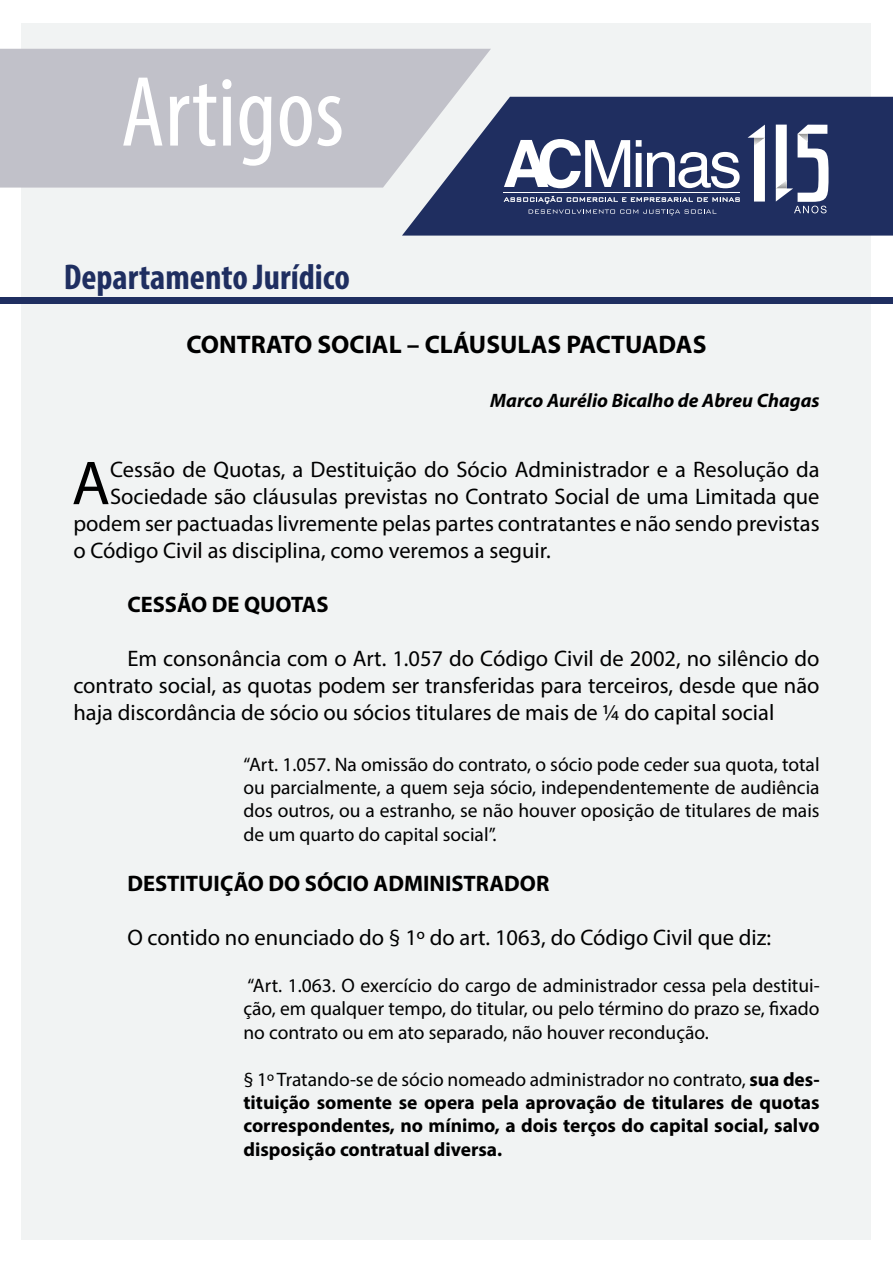
<style>
.page{position:relative;width:893px;height:1263px;background:#fff}
.page>*{position:absolute;margin:0;border:0;box-sizing:border-box;transform-origin:0 0}
.t1{font:condensed 100.8px "Myriad Pro";color:#fff}
.t2{font:62.55px "Myriad Pro";color:#000}
.t3{font:700 condensed 36px "Myriad Pro";color:#1f2e60}
.t4{font:700 25.5px "Myriad Pro";color:#000}
.t5{font:22.5px/27px "Myriad Pro";color:#000;text-align:justify}
.t6{font:700 22.5px "Myriad Pro";color:#000}
.t7{font:19.5px/23.4px "Myriad Pro";color:#000;text-align:justify}
.t8{font:700 19.5px/23.4px "Myriad Pro";color:#000;text-align:justify}
.t9{font:italic 700 19.5px "Myriad Pro";color:#000}
.s1{font-weight:400}
</style>
<div class="page">
<div style="left:22px;top:23px;width:849px;height:1217px;background:#f1f3f3"></div>
<div style="left:0;top:49px;width:491px;height:139px;background:#c1c1c9"></div>
<svg style="left:402px;top:97px;width:491px;height:139px;background:#404d77"></svg>
<svg style="left:504px;top:196px;width:236px;height:19px;background:#424f79"></svg>
<svg style="left:504px;top:139px;width:126px;height:49px"></svg>
<svg style="left:636px;top:140px;width:104px;height:48px"></svg>
<hr style="left:504px;top:192px;width:236px;height:1px;background:#fff">
<svg style="left:748px;top:125px;width:17px;height:77px"></svg>
<div style="left:0;top:298px;width:893px;height:6px;background:#1f2e60"></div>
<img style="left:754px;top:138px;width:22px;height:50px">
<svg style="left:776px;top:125px;width:52px;height:88px"></svg>
<h1 class="t1" style="left:121px;top:51px;width:225px">Artigos</h1>
<h3 class="t3" style="left:64px;top:254px;width:288px">Departamento Jurídico</h3>
<p class="t4" style="left:187px;top:328px;width:521px">CONTRATO SOCIAL – CLÁUSULAS PACTUADAS</p>
<p class="t9" style="left:490px;top:388px;width:331px">Marco Aurélio Bicalho de Abreu Chagas</p>
<h2 class="t2" style="left:72px;top:445px;width:40px">A</h2>
<p class="t5" style="left:110px;top:456px;width:711px">Cessão de Quotas, a Destituição do Sócio Administrador e a Resolução da</p>
<p class="t5" style="left:110px;top:483px;width:711px">Sociedade são cláusulas previstas no Contrato Social de uma Limitada que</p>
<p class="t5" style="left:73px;top:510px;width:748px">podem ser pactuadas livremente pelas partes contratantes e não sendo previstas</p>
<p class="t5" style="left:73px;top:537px;width:479px">o Código Civil as disciplina, como veremos a seguir.</p>
<p class="t6" style="left:127px;top:590px;width:203px">CESSÃO DE QUOTAS</p>
<p class="t5" style="left:73px;top:645px;width:748px;text-indent:54px">Em consonância com o Art. 1.057 do Código Civil de 2002, no silêncio do contrato social, as quotas podem ser transferidas para terceiros, desde que não haja discordância de sócio ou sócios titulares de mais de ¼ do capital social</p>
<p class="t7" style="left:243px;top:752px;width:578px">“Art. 1.057. Na omissão do contrato, o sócio pode ceder sua quota, total ou parcialmente, a quem seja sócio, independentemente de audiência dos outros, ou a estranho, se não houver oposição de titulares de mais de um quarto do capital social”.</p>
<p class="t6" style="left:127px;top:869px;width:424px">DESTITUIÇÃO DO SÓCIO ADMINISTRADOR</p>
<p class="t5" style="left:127px;top:924px;width:645px">O contido no enunciado do § 1º do art. 1063, do Código Civil que diz:</p>
<p class="t7" style="left:243px;top:973px;width:578px">“Art. 1.063. O exercício do cargo de administrador cessa pela destitui&shy;ção, em qualquer tempo, do titular, ou pelo término do prazo se, fixado no contrato ou em ato separado, não houver recondução.</p>
<p class="t8" style="left:243px;top:1067px;width:578px"><span class="s1">§ 1º Tratando-se de sócio nomeado administrador no contrato,</span> sua des&shy;tituição somente se opera pela aprovação de titulares de quotas correspondentes, no mínimo, a dois terços do capital social, salvo disposição contratual diversa.</p>
</div>
